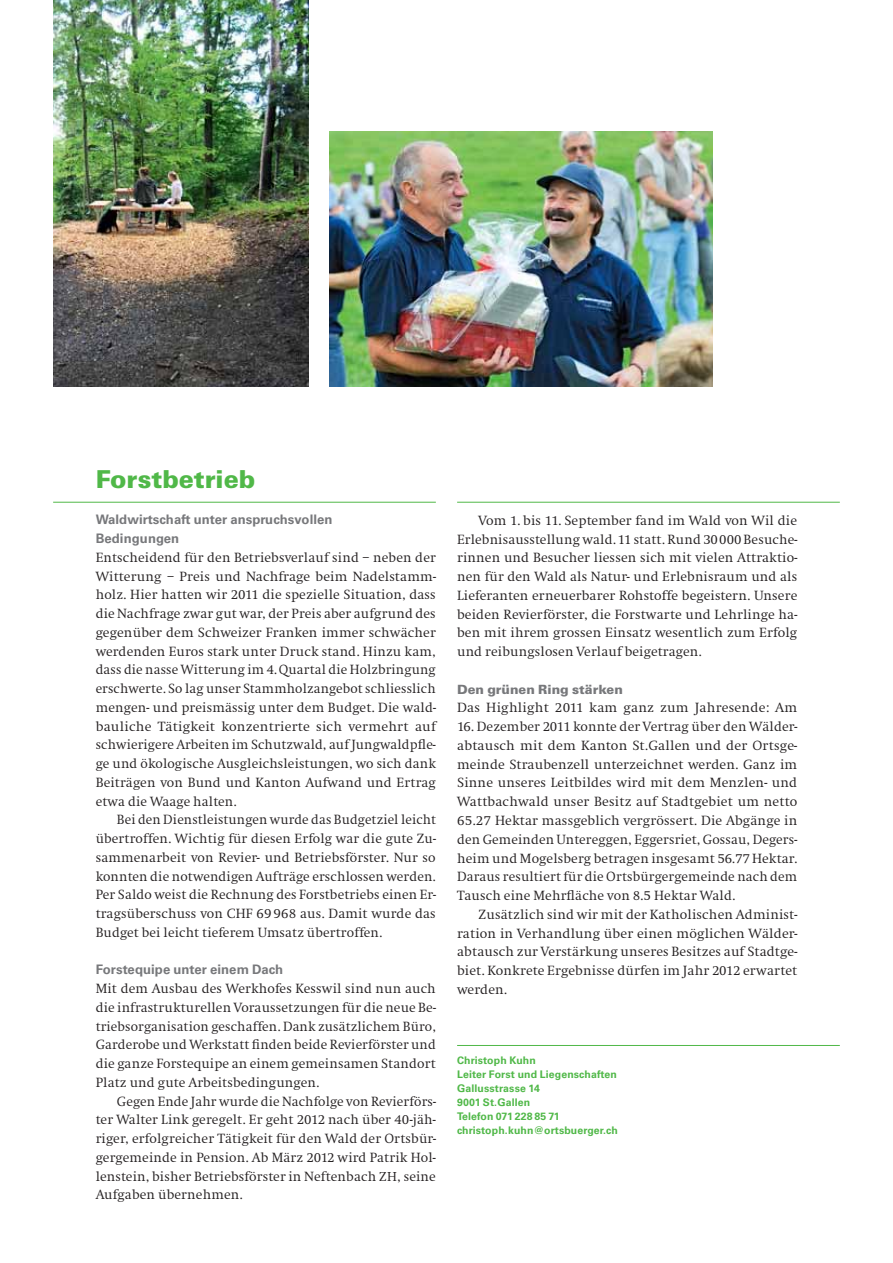
<style>
.page{position:relative;width:893px;height:1263px;background:#fff}
.page>*{position:absolute;margin:0;border:0;box-sizing:border-box;transform-origin:0 0}
.t1{font:900 24.75px "Univers";letter-spacing:-.005em;color:#50b848}
.t2{font:300 13.8px/18.8px "Swift";letter-spacing:.01em;color:#231f20;text-align:justify}
.t3{font:700 13.2px/18.8px "Univers";letter-spacing:.005em;color:#77787b}
.t4{font:900 12.75px "Univers";color:#77787b}
.t5{font:700 10.5px/14.1px "Univers";letter-spacing:.015em;color:#50b848}
.s1{font-size:13.5px}
</style>
<div class="page">
<hr style="left:457px;top:502px;width:383px;height:1px;background:#50b848">
<img style="left:330px;top:132px;width:382px;height:255px">
<hr style="left:457px;top:1045px;width:383px;height:1px;background:#50b848">
<hr style="left:53px;top:502px;width:383px;height:1px;background:#50b848">
<img style="left:53px;top:0;width:255px;height:387px">
<h1 class="t1" style="left:96px;top:470px;width:161px">Forstbetrieb</h1>
<p class="t3" style="left:96px;top:511px;width:238px">Waldwirtschaft unter anspruchsvollen<br>Bedingungen</p>
<p class="t2" style="left:96px;top:549px;width:342px">Entscheidend für den Betriebsverlauf sind – neben der Witterung – Preis und Nachfrage beim Nadelstamm&shy;holz. Hier hatten wir 2011 die spezielle Situation, dass die Nachfrage zwar gut war, der Preis aber aufgrund des gegenüber dem Schweizer Franken immer schwächer werdenden Euros stark unter Druck stand. Hinzu kam, dass die nasse Witterung im 4. Quartal die Holzbringung erschwerte. So lag unser Stammholzangebot schliesslich mengen- und preismässig unter dem Budget. Die wald&shy;bauliche Tätigkeit konzentrierte sich vermehrt auf schwierigere Arbeiten im Schutzwald, auf Jungwaldpfle&shy;ge und ökologische Ausgleichsleistungen, wo sich dank Beiträgen von Bund und Kanton Aufwand und Ertrag etwa die Waage halten.</p>
<p class="t2" style="left:96px;top:812px;width:342px;text-indent:21px">Bei den Dienstleistungen wurde das Budgetziel leicht übertroffen. Wichtig für diesen Erfolg war die gute Zu&shy;sammenarbeit von Revier- und Betriebsförster. Nur so konnten die notwendigen Aufträge erschlossen werden.<br>Per Saldo weist die Rechnung des Forstbetriebs einen Er&shy;tragsüberschuss von CHF 69 968 aus. Damit wurde das Budget bei leicht tieferem Umsatz übertroffen.</p>
<p class="t3" style="left:96px;top:961px;width:189px">Forstequipe unter einem Dach</p>
<p class="t2" style="left:96px;top:980px;width:342px">Mit dem Ausbau des Werkhofes Kesswil sind nun auch die infrastrukturellen Voraussetzungen für die neue Be&shy;triebsorganisation geschaffen. Dank zusätzlichem Büro, Garderobe und Werkstatt finden beide Revierförster und die ganze Forstequipe an einem gemeinsamen Standort Platz und gute Arbeitsbedingungen.</p>
<p class="t2" style="left:96px;top:1093px;width:342px;text-indent:21px">Gegen Ende Jahr wurde die Nachfolge von Revierförs&shy;ter Walter Link geregelt. Er geht 2012 nach über 40-jäh&shy;riger, erfolgreicher Tätigkeit für den Wald der Ortsbür&shy;gergemeinde in Pension. Ab März 2012 wird Patrik Hol&shy;lenstein, bisher Betriebsförster in Neftenbach <span class="s1">ZH</span>, seine Aufgaben übernehmen.</p>
<p class="t2" style="left:457px;top:512px;width:342px;text-indent:21px">Vom 1. bis 11. September fand im Wald von Wil die Erlebnisausstellung wald. 11 statt. Rund 30 000 Besuche&shy;rinnen und Besucher liessen sich mit vielen Attraktio&shy;nen für den Wald als Natur- und Erlebnisraum und als Lieferanten erneuerbarer Rohstoffe begeistern. Unsere beiden Revierförster, die Forstwarte und Lehrlinge ha&shy;ben mit ihrem grossen Einsatz wesentlich zum Erfolg und reibungslosen Verlauf beigetragen.</p>
<p class="t4" style="left:457px;top:684px;width:167px">Den grünen Ring stärken</p>
<p class="t2" style="left:457px;top:700px;width:342px">Das Highlight 2011 kam ganz zum Jahresende: Am</p>
<p class="t2" style="left:457px;top:718px;width:342px">16. Dezember 2011 konnte der Vertrag über den Wälder&shy;abtausch mit dem Kanton St.Gallen und der Ortsge&shy;meinde Straubenzell unterzeichnet werden. Ganz im Sinne unseres Leitbildes wird mit dem Menzlen- und Wattbachwald unser Besitz auf Stadtgebiet um netto 65.27 Hektar massgeblich vergrössert. Die Abgänge in den Gemeinden Untereggen, Eggersriet, Gossau, Degers&shy;heim und Mogelsberg betragen insgesamt 56.77 Hektar.<br>Daraus resultiert für die Ortsbürgergemeinde nach dem Tausch eine Mehrfläche von 8.5 Hektar Wald.</p>
<p class="t2" style="left:457px;top:906px;width:342px;text-indent:21px">Zusätzlich sind wir mit der Katholischen Administ&shy;ration in Verhandlung über einen möglichen Wälder&shy;abtausch zur Verstärkung unseres Besitzes auf Stadtge&shy;biet. Konkrete Ergebnisse dürfen im Jahr 2012 erwartet werden.</p>
<p class="t5" style="left:457px;top:1054px;width:162px">Christoph Kuhn<br>Leiter Forst und Liegenschaften<br>Gallusstrasse 14<br>9001 St.Gallen<br>Telefon 071 228 85 71 christoph.kuhn@ortsbuerger.ch</p>
</div>
